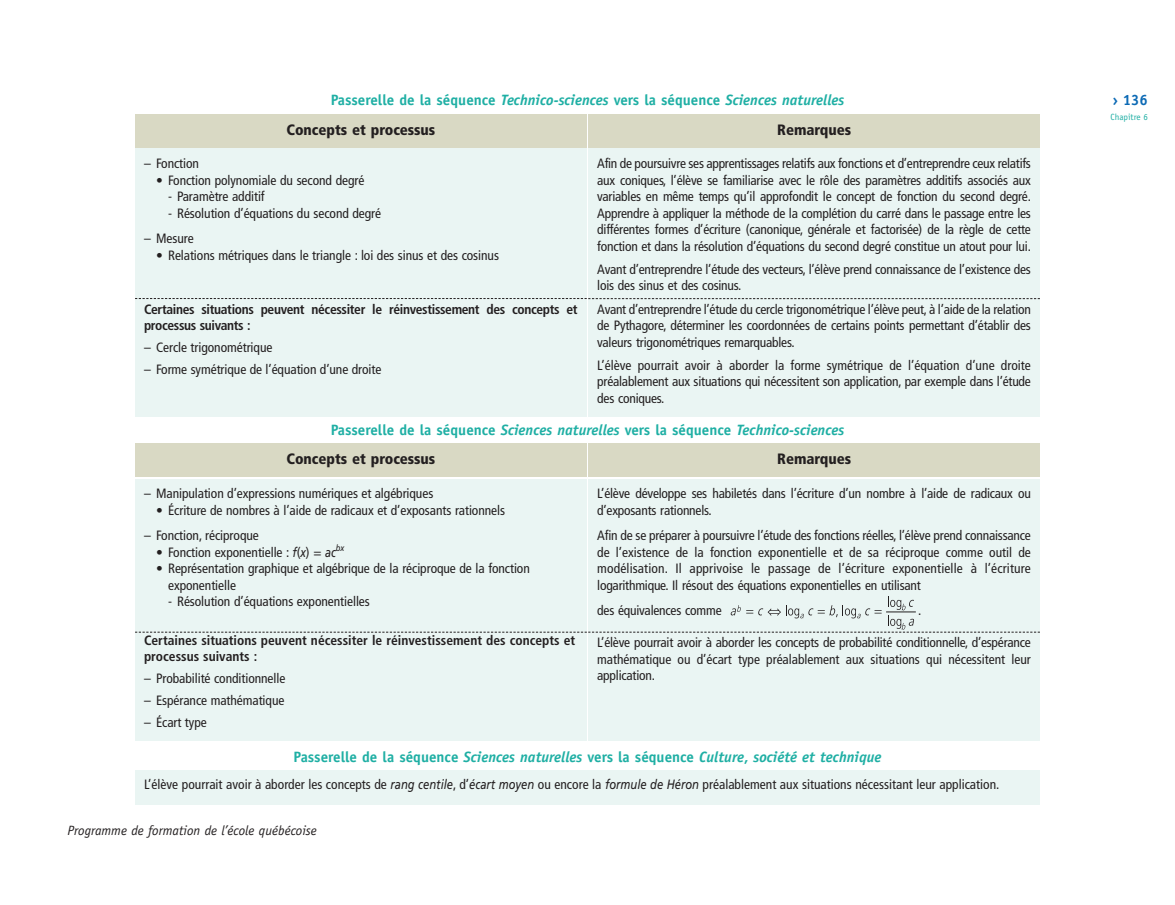
<style>
.page{position:relative;width:1175px;height:905px;background:#fff}
.page>*{position:absolute;margin:0;border:0;box-sizing:border-box;transform-origin:0 0}
.t1{font:700 15px "Officina Sans";color:#1fafa4}
.t2{font:italic 700 15px "Officina Sans";color:#1fafa4}
.t3{font:900 condensed 15px "Frutiger";letter-spacing:-.005em;color:#231f20}
.t4{font:700 15px "Officina Sans";color:#0c6ab5}
.t5{font:condensed 13.5px/16.5px "Frutiger";letter-spacing:-.005em;color:#231f20;text-align:justify}
.t6{font:700 condensed 13.5px/16.5px "Frutiger";letter-spacing:-.02em;color:#231f20}
.t7{font:700 condensed 13.5px/16.5px "Frutiger";color:#231f20}
.t8{font:italic 13.5px "Officina Sans";color:#231f20}
.t9{font:9px "Officina Sans";color:#1fafa4}
.s1{font-style:italic}
.s2{font-style:italic;font-stretch:normal}
.s3{font-style:normal}
</style>
<div class="page">
<div style="left:135px;top:114px;width:451px;height:33px;background:#d9d9c4"></div>
<div style="left:588px;top:114px;width:452px;height:33px;background:#d9d9c4"></div>
<div style="left:135px;top:149px;width:451px;height:268px;background:#eaf5f3"></div>
<div style="left:588px;top:149px;width:452px;height:268px;background:#eaf5f3"></div>
<svg style="left:135px;top:298px;width:905px;height:1px"></svg>
<div style="left:135px;top:443px;width:451px;height:34px;background:#d9d9c4"></div>
<div style="left:588px;top:443px;width:452px;height:34px;background:#d9d9c4"></div>
<div style="left:135px;top:479px;width:451px;height:261px;background:#eaf5f3"></div>
<div style="left:588px;top:479px;width:452px;height:261px;background:#eaf5f3"></div>
<div style="left:135px;top:770px;width:905px;height:34px;background:#eaf5f3"></div>
<svg style="left:135px;top:596px;width:905px;height:36px"></svg>
<p class="t1" style="left:331px;top:95px;width:515px">Passerelle de la séquence <span class="s1">Technico-sciences</span> vers la séquence <span class="s1">Sciences naturelles</span></p>
<p class="t3" style="left:286px;top:123px;width:150px">Concepts et processus</p>
<p class="t3" style="left:777px;top:123px;width:75px">Remarques</p>
<p class="t5" style="left:144px;top:156px;width:57px">– Fonction</p>
<p class="t5" style="left:156px;top:173px;width:210px">• Fonction polynomiale du second degré</p>
<p class="t5" style="left:168px;top:189px;width:98px">- Paramètre additif</p>
<p class="t5" style="left:168px;top:206px;width:215px">- Résolution d’équations du second degré</p>
<p class="t5" style="left:144px;top:231px;width:51px">– Mesure</p>
<p class="t5" style="left:156px;top:248px;width:344px">• Relations métriques dans le triangle : loi des sinus et des cosinus</p>
<p class="t6" style="left:144px;top:302px;width:435px">Certaines situations peuvent nécessiter le réinvestissement des concepts et processus suivants :</p>
<p class="t5" style="left:144px;top:340px;width:130px">– Cercle trigonométrique</p>
<p class="t5" style="left:144px;top:362px;width:239px">– Forme symétrique de l’équation d’une droite</p>
<p class="t5" style="left:597px;top:156px;width:435px">Afin de poursuivre ses apprentissages relatifs aux fonctions et d’entreprendre ceux relatifs aux coniques, l’élève se familiarise avec le rôle des paramètres additifs associés aux variables en même temps qu’il approfondit le concept de fonction du second degré.<br>Apprendre à appliquer la méthode de la complétion du carré dans le passage entre les différentes formes d’écriture (canonique, générale et factorisée) de la règle de cette fonction et dans la résolution d’équations du second degré constitue un atout pour lui.</p>
<p class="t5" style="left:597px;top:262px;width:435px">Avant d’entreprendre l’étude des vecteurs, l’élève prend connaissance de l’existence des lois des sinus et des cosinus.</p>
<p class="t5" style="left:597px;top:302px;width:435px">Avant d’entreprendre l’étude du cercle trigonométrique l’élève peut, à l’aide de la relation de Pythagore, déterminer les coordonnées de certains points permettant d’établir des valeurs trigonométriques remarquables.</p>
<p class="t5" style="left:597px;top:358px;width:435px">L’élève pourrait avoir à aborder la forme symétrique de l’équation d’une droite préalablement aux situations qui nécessitent son application, par exemple dans l’étude des coniques.</p>
<p class="t1" style="left:331px;top:424px;width:515px">Passerelle de la séquence <span class="s1">Sciences naturelles</span> vers la séquence <span class="s1">Technico-sciences</span></p>
<p class="t3" style="left:286px;top:453px;width:150px">Concepts et processus</p>
<p class="t3" style="left:777px;top:453px;width:75px">Remarques</p>
<p class="t5" style="left:144px;top:486px;width:291px">– Manipulation d’expressions numériques et algébriques</p>
<p class="t5" style="left:156px;top:503px;width:350px">• Écriture de nombres à l’aide de radicaux et d’exposants rationnels</p>
<p class="t5" style="left:144px;top:528px;width:116px">– Fonction, réciproque</p>
<p class="t5" style="left:156px;top:545px;width:190px">• Fonction exponentielle : <span class="s2">f</span>(<span class="s2">x</span>) = <span class="s2">ac</span><sup>bx</sup></p>
<p class="t5" style="left:168px;top:561px;width:363px;text-indent:-12px">• Représentation graphique et algébrique de la réciproque de la fonction exponentielle</p>
<p class="t5" style="left:168px;top:594px;width:203px">- Résolution d’équations exponentielles</p>
<p class="t7" style="left:144px;top:632px;width:433px">Certaines situations peuvent nécessiter le réinvestissement des concepts et processus suivants :</p>
<p class="t5" style="left:144px;top:671px;width:143px">– Probabilité conditionnelle</p>
<p class="t5" style="left:144px;top:693px;width:142px">– Espérance mathématique</p>
<p class="t5" style="left:144px;top:715px;width:64px">– Écart type</p>
<p class="t5" style="left:597px;top:486px;width:435px">L’élève développe ses habiletés dans l’écriture d’un nombre à l’aide de radicaux ou d’exposants rationnels.</p>
<p class="t5" style="left:597px;top:528px;width:435px">Afin de se préparer à poursuivre l’étude des fonctions réelles, l’élève prend connaissance de l’existence de la fonction exponentielle et de sa réciproque comme outil de modélisation. Il apprivoise le passage de l’écriture exponentielle à l’écriture logarithmique. Il résout des équations exponentielles en utilisant</p>
<p class="t5" style="left:597px;top:603px;width:126px">des équivalences comme</p>
<p class="t5" style="left:918px;top:603px;width:5px">.</p>
<p class="t5" style="left:597px;top:635px;width:435px">L’élève pourrait avoir à aborder les concepts de probabilité conditionnelle, d’espérance mathématique ou d’écart type préalablement aux situations qui nécessitent leur application.</p>
<p class="t2" style="left:293px;top:751px;width:589px"><span class="s3">Passerelle de la séquence</span> Sciences naturelles <span class="s3">vers la séquence</span> Culture<span class="s3">,</span> société et technique</p>
<p class="t5" style="left:144px;top:777px;width:857px">L’élève pourrait avoir à aborder les concepts de <span class="s2">rang centile</span>, d’<span class="s2">écart moyen</span> ou encore la <span class="s2">formule de Héron</span> préalablement aux situations nécessitant leur application.</p>
<p class="t8" style="left:68px;top:825px;width:251px">Programme de formation de l’école québécoise</p>
<p class="t4" style="left:1112px;top:95px;width:37px">› 136</p>
<p class="t9" style="left:1110px;top:114px;width:39px">Chapitre 6</p>
</div>
